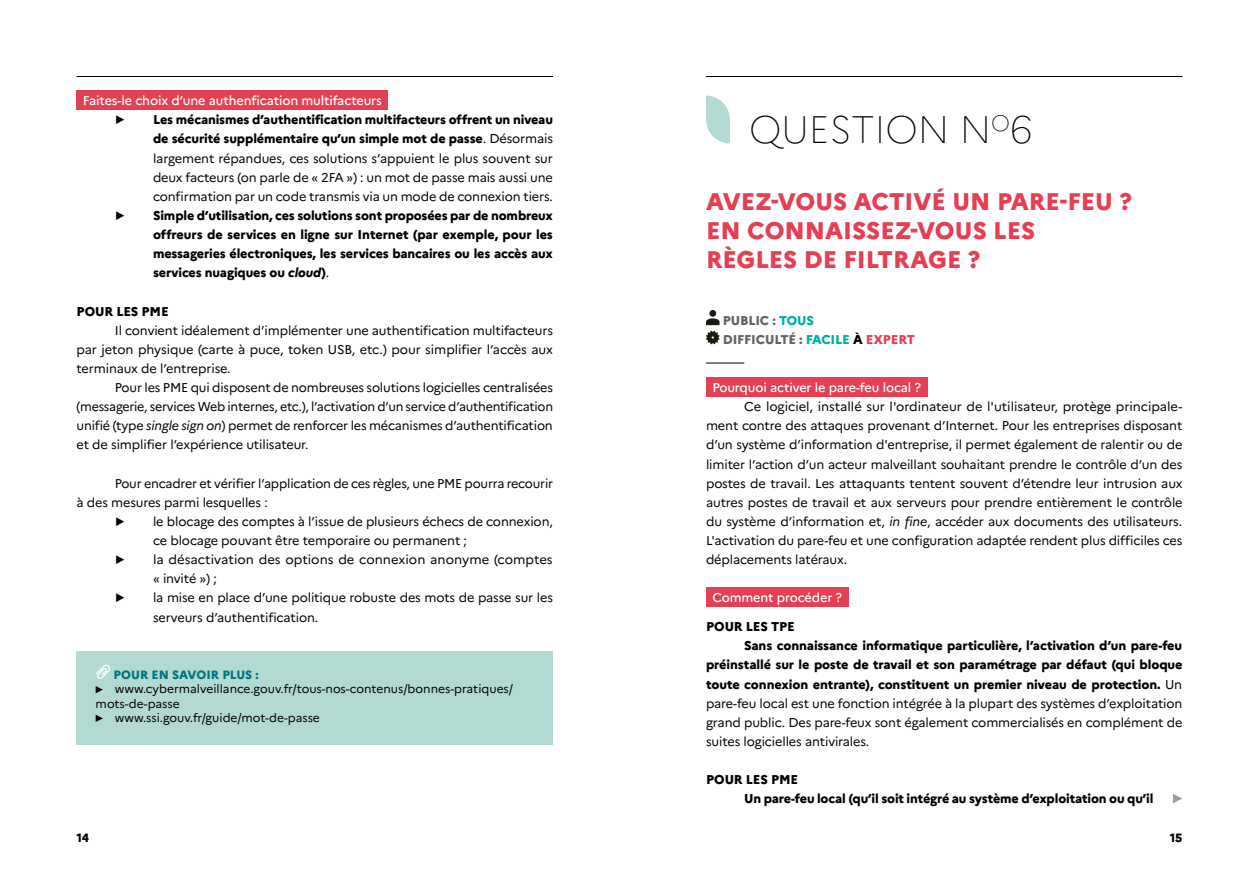
<style>
.page{position:relative;width:1259px;height:893px;background:#fff}
.page>*{position:absolute;margin:0;border:0;box-sizing:border-box;transform-origin:0 0}
.t1{font:100 38.25px "Marianne";color:#000}
.t2{font:800 24px/28.7px "Marianne";color:#e43f52}
.t3{font:13.5px "Spectral";color:#000}
.t4{font:12.75px/19.2px "Marianne";letter-spacing:-.01em;color:#000;text-align:justify}
.t5{font:800 12.75px/19.2px "Marianne";letter-spacing:-.01em;color:#000;text-align:justify}
.t6{font:500 12.75px "Marianne";letter-spacing:-.01em;color:#fff}
.t7{font:800 12.75px/19.2px "Marianne";letter-spacing:-.01em;color:#626463}
.t8{font:12px "Marianne";color:#000}
.t9{font:800 12px "Marianne";color:#007482}
.t10{font:800 12px "Marianne";color:#000}
.s1{font-weight:800}
.s2{font-style:italic}
.s3{font-weight:400}
.s4{color:#00aeaa}
.s5{color:#000}
.s6{color:#e43f52}
</style>
<div class="page">
<hr style="left:77px;top:76px;width:476px;height:1px;background:#000">
<hr style="left:706px;top:76px;width:476px;height:1px;background:#000">
<div style="left:77px;top:90px;width:311px;height:19px;background:#e43f52"></div>
<div style="left:77px;top:651px;width:476px;height:50px;background:#b3dad2"></div>
<div style="left:77px;top:694px;width:476px;height:50px;background:#b3dad2"></div>
<svg style="left:96px;top:664px;width:14px;height:15px"></svg>
<svg style="left:96px;top:686px;width:7px;height:7px"></svg>
<svg style="left:96px;top:715px;width:7px;height:7px"></svg>
<div style="left:706px;top:377px;width:221px;height:19px;background:#e43f52"></div>
<div style="left:706px;top:588px;width:142px;height:19px;background:#e43f52"></div>
<svg style="left:706px;top:96px;width:24px;height:47px"></svg>
<svg style="left:706px;top:310px;width:13px;height:15px"></svg>
<svg style="left:706px;top:331px;width:13px;height:13px"></svg>
<hr style="left:706px;top:363px;width:38px;height:1px;background:#000">
<svg style="left:1173px;top:794px;width:9px;height:9px"></svg>
<p class="t6" style="left:83px;top:93px;width:300px">Faites-le choix d’une authenfication multifacteurs</p>
<p class="t3" style="left:115px;top:110px;width:11px">▶</p>
<p class="t4" style="left:153px;top:110px;width:401px"><span class="s1">Les mécanismes d’authentification multifacteurs offrent un niveau de sécurité supplémentaire qu’un simple mot de passe</span>. Désormais largement répandues, ces solutions s’appuient le plus souvent sur deux facteurs (on parle de « 2FA ») : un mot de passe mais aussi une confirmation par un code transmis via un mode de connexion tiers.</p>
<p class="t3" style="left:115px;top:206px;width:11px">▶</p>
<p class="t5" style="left:153px;top:206px;width:401px">Simple d’utilisation, ces solutions sont proposées par de nombreux offreurs de services en ligne sur Internet (par exemple, pour les messageries électroniques, les services bancaires ou les accès aux services nuagiques ou <span class="s2">cloud</span>)<span class="s3">.</span></p>
<p class="t5" style="left:77px;top:301px;width:94px">POUR LES PME</p>
<p class="t4" style="left:77px;top:321px;width:478px;text-indent:38px">Il convient idéalement d’implémenter une authentification multifacteurs par jeton physique (carte à puce, token USB, etc.) pour simplifier l’accès aux terminaux de l’entreprise.</p>
<p class="t4" style="left:77px;top:378px;width:478px;text-indent:38px">Pour les PME qui disposent de nombreuses solutions logicielles centralisées (messagerie, services Web internes, etc.), l’activation d’un service d’authentification unifié (type <span class="s2">single sign on</span>) permet de renforcer les mécanismes d’authentification et de simplifier l’expérience utilisateur.</p>
<p class="t4" style="left:77px;top:474px;width:478px;text-indent:38px">Pour encadrer et vérifier l’application de ces règles, une PME pourra recourir à des mesures parmi lesquelles :</p>
<p class="t3" style="left:115px;top:512px;width:11px">▶</p>
<p class="t4" style="left:153px;top:512px;width:401px">le blocage des comptes à l’issue de plusieurs échecs de connexion, ce blocage pouvant être temporaire ou permanent ;</p>
<p class="t3" style="left:115px;top:550px;width:11px">▶</p>
<p class="t4" style="left:153px;top:550px;width:401px">la désactivation des options de connexion anonyme (comptes « invité ») ;</p>
<p class="t3" style="left:115px;top:588px;width:11px">▶</p>
<p class="t4" style="left:153px;top:588px;width:401px">la mise en place d’une politique robuste des mots de passe sur les serveurs d’authentification.</p>
<p class="t9" style="left:113px;top:667px;width:147px">POUR EN SAVOIR PLUS :</p>
<p class="t8" style="left:115px;top:682px;width:400px">www.cybermalveillance.gouv.fr/tous-nos-contenus/bonnes-pratiques/</p>
<p class="t8" style="left:96px;top:696px;width:86px">mots-de-passe</p>
<p class="t8" style="left:115px;top:710px;width:206px">www.ssi.gouv.fr/guide/mot-de-passe</p>
<h1 class="t1" style="left:749px;top:106px;width:285px">QUESTION N<sup>O</sup>6</h1>
<h2 class="t2" style="left:706px;top:187px;width:427px">AVEZ-VOUS ACTIVÉ UN PARE-FEU ?<br>EN CONNAISSEZ-VOUS LES<br>RÈGLES DE FILTRAGE ?</h2>
<p class="t7" style="left:722px;top:311px;width:194px">PUBLIC : <span class="s4">TOUS<br></span>DIFFICULTÉ : <span class="s4">FACILE</span> <span class="s5">À</span> <span class="s6">EXPERT</span></p>
<p class="t6" style="left:712px;top:380px;width:210px">Pourquoi activer le pare-feu local ?</p>
<p class="t4" style="left:706px;top:397px;width:478px;text-indent:38px">Ce logiciel, installé sur l'ordinateur de l'utilisateur, protège principale&shy;ment contre des attaques provenant d’Internet. Pour les entreprises disposant d’un système d’information d'entreprise, il permet également de ralentir ou de limiter l’action d’un acteur malveillant souhaitant prendre le contrôle d’un des postes de travail. Les attaquants tentent souvent d’étendre leur intrusion aux autres postes de travail et aux serveurs pour prendre entièrement le contrôle du système d’information et, <span class="s2">in fine</span>, accéder aux documents des utilisateurs.<br>L'activation du pare-feu et une configuration adaptée rendent plus difficiles ces déplacements latéraux.</p>
<p class="t6" style="left:712px;top:590px;width:131px">Comment procéder ?</p>
<p class="t5" style="left:706px;top:617px;width:90px">POUR LES TPE</p>
<p class="t5" style="left:744px;top:636px;width:439px">Sans connaissance informatique particulière, l’activation d’un pare-feu</p>
<p class="t5" style="left:706px;top:655px;width:478px">préinstallé sur le poste de travail et son paramétrage par défaut (qui bloque</p>
<p class="t5" style="left:706px;top:674px;width:478px">toute connexion entrante), constituent un premier niveau de protection. <span class="s3">Un</span></p>
<p class="t4" style="left:706px;top:693px;width:478px">pare-feu local est une fonction intégrée à la plupart des systèmes d’exploitation</p>
<p class="t4" style="left:706px;top:713px;width:478px">grand public. Des pare-feux sont également commercialisés en complément de</p>
<p class="t4" style="left:706px;top:732px;width:165px">suites logicielles antivirales.</p>
<p class="t5" style="left:744px;top:770px;width:411px;text-indent:-38px">POUR LES PME<br>Un pare-feu local (qu’il soit intégré au système d’exploitation ou qu’il</p>
<p class="t10" style="left:77px;top:830px;width:14px">14</p>
<p class="t10" style="left:1170px;top:830px;width:14px">15</p>
</div>
